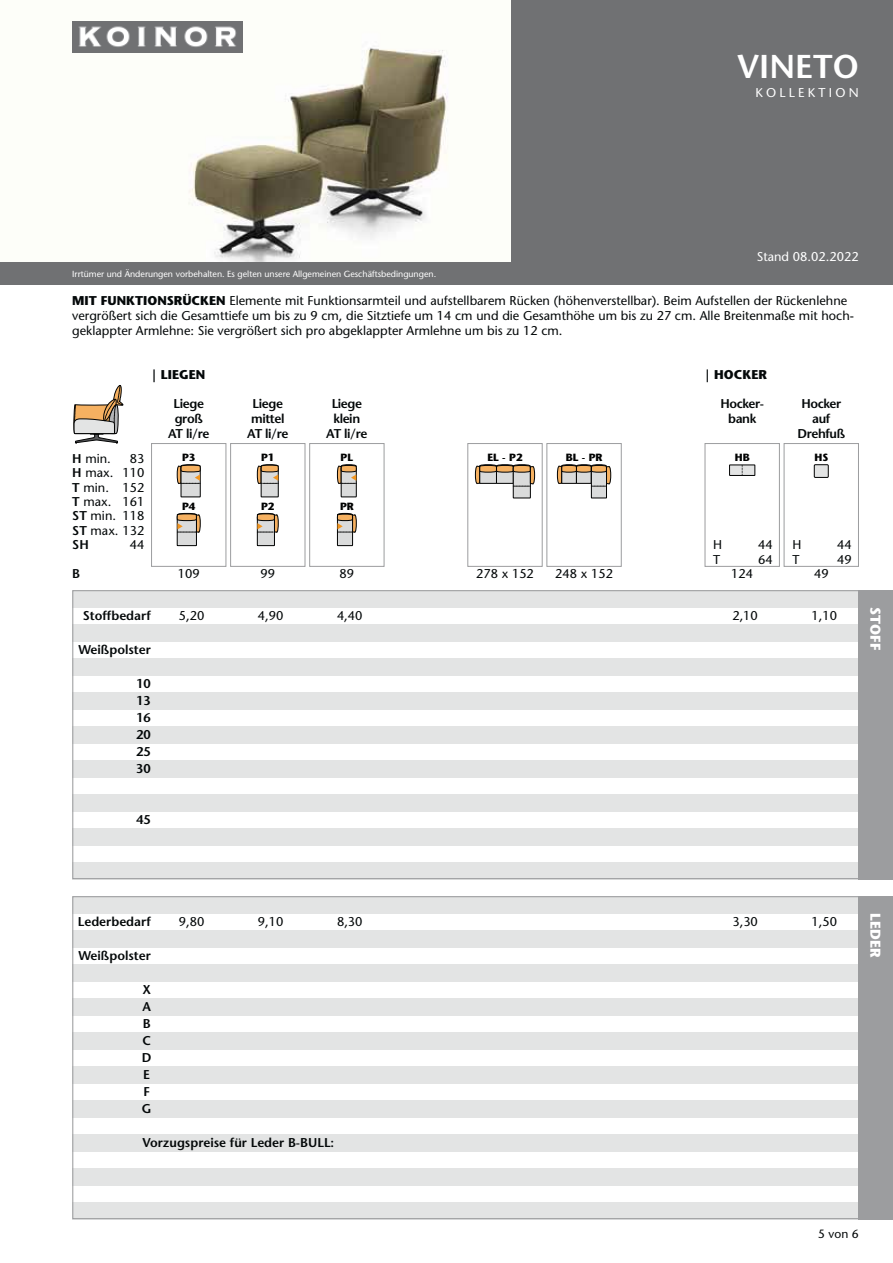
<style>
.page{position:relative;width:893px;height:1263px;background:#fff}
.page>*{position:absolute;margin:0;border:0;box-sizing:border-box;transform-origin:0 0}
.t1{font:600 33px "Stone Sans";color:#fff}
.t2{font:700 14.25px "Stone Sans";color:#fff}
.t3{font:12.75px/14.4px "Stone Sans";color:#040809;text-align:justify}
.t4{font:600 12.75px/17px "Stone Sans";color:#040809;text-align:justify}
.t5{font:600 12.75px/14.7px "Stone Sans";letter-spacing:-.03em;color:#040809;text-align:center}
.t6{font:12.75px "Stone Sans";color:#fff}
.t7{font:700 12.75px "Stone Sans";color:#040809}
.t8{font:12.75px "Stone Sans";letter-spacing:.25em;color:#fff}
.t9{font:12px "Stone Sans";color:#040809}
.t10{font:700 10.5px "Stone Sans";color:#010202}
.t11{font:8.85px "Stone Sans";color:#fff}
.s1{font-weight:700}
.s2{font-weight:600}
</style>
<div class="page">
<div style="left:0;top:0;width:893px;height:285px;background:#707173"></div>
<svg style="left:72px;top:590px;width:821px;height:630px"></svg>
<div style="left:859px;top:590px;width:34px;height:289px;background:#9c9d9f"></div>
<div style="left:859px;top:896px;width:34px;height:323px;background:#9c9d9f"></div>
<img style="left:0;top:0;width:510px;height:262px">
<img style="left:72px;top:21px;width:170px;height:31px">
<svg style="left:73px;top:385px;width:51px;height:59px"></svg>
<div style="left:784px;top:443px;width:75px;height:124px;border:1px solid #9c9d9f"></div>
<div style="left:814px;top:465px;width:14px;height:12px;background:#e3e4e4"></div>
<div style="left:814px;top:465px;width:14px;height:13px;border:1px solid #010202"></div>
<div style="left:705px;top:443px;width:74px;height:124px;border:1px solid #9c9d9f"></div>
<div style="left:729px;top:465px;width:26px;height:10px;background:#e3e4e4"></div>
<div style="left:729px;top:465px;width:26px;height:11px;border:1px solid #010202"></div>
<div style="left:547px;top:443px;width:74px;height:124px;border:1px solid #9c9d9f"></div>
<div style="left:591px;top:468px;width:15px;height:30px;background:#dadbdb"></div>
<div style="left:591px;top:467px;width:16px;height:31px;border:1px solid #010202"></div>
<svg style="left:557px;top:464px;width:54px;height:23px"></svg>
<div style="left:468px;top:443px;width:74px;height:124px;border:1px solid #9c9d9f"></div>
<div style="left:513px;top:468px;width:17px;height:30px;background:#dadbdb"></div>
<div style="left:513px;top:467px;width:17px;height:31px;border:1px solid #010202"></div>
<svg style="left:475px;top:464px;width:60px;height:23px"></svg>
<div style="left:309px;top:443px;width:75px;height:124px;border:1px solid #9c9d9f"></div>
<svg style="left:336px;top:513px;width:21px;height:33px"></svg>
<svg style="left:337px;top:464px;width:20px;height:33px"></svg>
<div style="left:230px;top:443px;width:75px;height:124px;border:1px solid #9c9d9f"></div>
<div style="left:257px;top:516px;width:17px;height:30px;background:#dadbdb"></div>
<div style="left:257px;top:516px;width:18px;height:30px;border:1px solid #010202"></div>
<svg style="left:256px;top:512px;width:23px;height:21px"></svg>
<div style="left:261px;top:468px;width:17px;height:29px;background:#dadbdb"></div>
<div style="left:261px;top:467px;width:17px;height:30px;border:1px solid #010202"></div>
<svg style="left:257px;top:464px;width:22px;height:20px"></svg>
<div style="left:151px;top:443px;width:75px;height:124px;border:1px solid #9c9d9f"></div>
<div style="left:177px;top:516px;width:19px;height:30px;background:#dadbdb"></div>
<div style="left:177px;top:516px;width:20px;height:30px;border:1px solid #010202"></div>
<svg style="left:176px;top:512px;width:25px;height:21px"></svg>
<div style="left:181px;top:467px;width:19px;height:30px;background:#dadbdb"></div>
<div style="left:181px;top:467px;width:19px;height:30px;border:1px solid #010202"></div>
<svg style="left:177px;top:464px;width:24px;height:20px"></svg>
<h1 class="t1" style="left:737px;top:54px;width:123px">VINETO</h1>
<p class="t8" style="left:755px;top:88px;width:105px">KOLLEKTION</p>
<p class="t6" style="left:757px;top:252px;width:103px">Stand 08.02.2022</p>
<p class="t11" style="left:72px;top:270px;width:365px">Irrtümer und Änderungen vorbehalten. Es gelten unsere Allgemeinen Geschäftsbedingungen.</p>
<p class="t3" style="left:72px;top:295px;width:783px;text-align:left"><span class="s1">MIT FUNKTIONSRÜCKEN</span> Elemente mit Funktionsarmteil und aufstellbarem Rücken (höhenverstellbar). Beim Aufstellen der Rückenlehne vergrößert sich die Gesamttiefe um bis zu 9 cm, die Sitztiefe um 14 cm und die Gesamthöhe um bis zu 27 cm. Alle Breitenmaße mit hoch&shy;geklappter Armlehne: Sie vergrößert sich pro abgeklappter Armlehne um bis zu 12 cm.</p>
<p class="t7" style="left:151px;top:370px;width:55px">| LIEGEN</p>
<p class="t7" style="left:705px;top:370px;width:64px">| HOCKER</p>
<p class="t5" style="left:168px;top:398px;width:43px">Liege groß<br>AT li/re</p>
<p class="t5" style="left:247px;top:398px;width:43px">Liege mittel<br>AT li/re</p>
<p class="t5" style="left:326px;top:398px;width:43px">Liege klein<br>AT li/re</p>
<p class="t5" style="left:720px;top:398px;width:45px">Hocker&shy;bank</p>
<p class="t5" style="left:797px;top:398px;width:49px">Hocker auf<br>Drehfuß</p>
<p class="t3" style="left:72px;top:453px;width:40px"><span class="s2">H</span> min.</p>
<p class="t3" style="left:72px;top:453px;width:74px;text-indent:58px">83<br><span class="s2">H</span> max. 110<br><span class="s2">T</span> min. 152<br><span class="s2">T</span> max. 161<br><span class="s2">ST</span> min. 118<br><span class="s2">ST</span> max. 132<br><span class="s2">SH</span></p>
<p class="t3" style="left:130px;top:539px;width:16px">44</p>
<p class="t10" style="left:182px;top:453px;width:15px">P3</p>
<p class="t10" style="left:182px;top:502px;width:15px">P4</p>
<p class="t10" style="left:261px;top:453px;width:15px">P1</p>
<p class="t10" style="left:261px;top:502px;width:15px">P2</p>
<p class="t10" style="left:341px;top:453px;width:14px">PL</p>
<p class="t10" style="left:487px;top:453px;width:37px">EL - P2</p>
<p class="t10" style="left:566px;top:453px;width:38px">BL - PR</p>
<p class="t10" style="left:735px;top:453px;width:16px">HB</p>
<p class="t10" style="left:814px;top:453px;width:15px">HS</p>
<p class="t10" style="left:340px;top:502px;width:15px">PR</p>
<p class="t3" style="left:713px;top:539px;width:10px">H</p>
<p class="t3" style="left:758px;top:539px;width:16px">44</p>
<p class="t3" style="left:713px;top:554px;width:9px">T</p>
<p class="t3" style="left:758px;top:554px;width:16px">64</p>
<p class="t3" style="left:792px;top:539px;width:10px">H</p>
<p class="t3" style="left:837px;top:539px;width:16px">44</p>
<p class="t3" style="left:792px;top:554px;width:9px">T</p>
<p class="t3" style="left:837px;top:554px;width:16px">49</p>
<p class="t4" style="left:72px;top:566px;width:9px">B</p>
<p class="t3" style="left:178px;top:568px;width:23px">109</p>
<p class="t3" style="left:260px;top:568px;width:16px">99</p>
<p class="t3" style="left:340px;top:568px;width:16px">89</p>
<p class="t3" style="left:476px;top:568px;width:59px">278 x 152</p>
<p class="t3" style="left:555px;top:568px;width:59px">248 x 152</p>
<p class="t3" style="left:731px;top:568px;width:23px">124</p>
<p class="t3" style="left:814px;top:568px;width:16px">49</p>
<p class="t4" style="left:83px;top:609px;width:70px">Stoffbedarf</p>
<p class="t4" style="left:78px;top:643px;width:74px">Weißpolster</p>
<p class="t4" style="left:136px;top:677px;width:16px">10<br>13<br>16<br>20<br>25<br>30</p>
<p class="t3" style="left:179px;top:610px;width:27px">5,20</p>
<p class="t3" style="left:258px;top:610px;width:27px">4,90</p>
<p class="t3" style="left:337px;top:610px;width:27px">4,40</p>
<p class="t3" style="left:732px;top:610px;width:27px">2,10</p>
<p class="t3" style="left:811px;top:610px;width:27px">1,10</p>
<p class="t2" style="left:881px;top:607px;width:44px;rotate:90deg">STOFF</p>
<p class="t4" style="left:136px;top:813px;width:16px">45</p>
<p class="t4" style="left:78px;top:915px;width:75px">Lederbedarf</p>
<p class="t4" style="left:78px;top:949px;width:74px">Weißpolster</p>
<p class="t4" style="left:142px;top:983px;width:11px;text-align:left">X<br>A<br>B<br>C<br>D<br>E<br>F<br>G</p>
<p class="t4" style="left:142px;top:1136px;width:193px">Vorzugspreise für Leder B-BULL:</p>
<p class="t3" style="left:179px;top:916px;width:27px">9,80</p>
<p class="t3" style="left:258px;top:916px;width:27px">9,10</p>
<p class="t3" style="left:337px;top:916px;width:27px">8,30</p>
<p class="t3" style="left:732px;top:916px;width:27px">3,30</p>
<p class="t3" style="left:811px;top:916px;width:27px">1,50</p>
<p class="t2" style="left:881px;top:913px;width:46px;rotate:90deg">LEDER</p>
<p class="t9" style="left:818px;top:1229px;width:42px">5 von 6</p>
</div>
